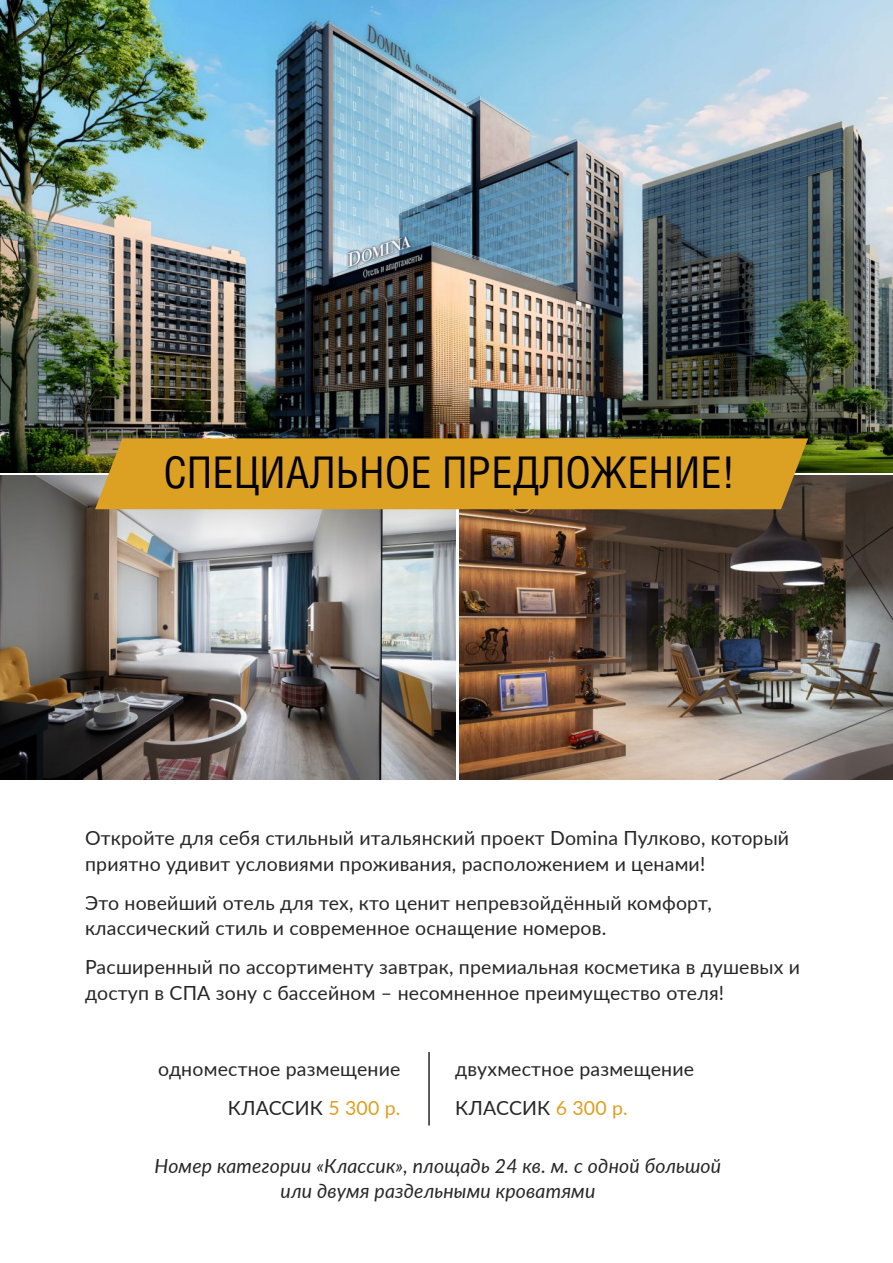
<style>
.page{position:relative;width:893px;height:1263px;background:#fff}
.page>*{position:absolute;margin:0;border:0;box-sizing:border-box;transform-origin:0 0}
.t1{font:43.8px "Helios Cond C";color:#000}
.t2{font:19.5px/25.5px "Lato";letter-spacing:.01em;color:#262626}
.t3{font:italic 19.5px/25.5px "Lato";letter-spacing:.01em;color:#262626;text-align:center}
.s1{color:#dca022}
</style>
<div class="page">
<img style="left:0;top:0;width:892px;height:472px">
<img style="left:460px;top:476px;width:433px;height:303px">
<img style="left:0;top:476px;width:455px;height:303px">
<div style="left:95px;top:438px;width:713px;height:71px;background:#dca022"></div>
<hr style="left:428px;top:1052px;width:2px;height:73px;background:#262626">
<p class="t1" style="left:163px;top:446px;width:573px">СПЕЦИАЛЬНОЕ ПРЕДЛОЖЕНИЕ!</p>
<p class="t2" style="left:85px;top:824px;width:706px">Откройте для себя стильный итальянский проект Domina Пулково, который приятно удивит условиями проживания, расположением и ценами!</p>
<p class="t2" style="left:85px;top:889px;width:628px">Это новейший отель для тех, кто ценит непревзойдённый комфорт, классический стиль и современное оснащение номеров.</p>
<p class="t2" style="left:85px;top:953px;width:717px">Расширенный по ассортименту завтрак, премиальная косметика в душевых и доступ в СПА зону с бассейном – несомненное преимущество отеля!</p>
<p class="t2" style="left:158px;top:1055px;width:244px">одноместное размещение</p>
<p class="t2" style="left:228px;top:1094px;width:174px">КЛАССИК <span class="s1">5 300 р.</span></p>
<p class="t2" style="left:455px;top:1055px;width:240px">двухместное размещение</p>
<p class="t2" style="left:455px;top:1094px;width:174px">КЛАССИК <span class="s1">6 300 р.</span></p>
<p class="t3" style="left:155px;top:1152px;width:568px">Номер категории «Классик», площадь 24 кв. м. с одной большой или двумя раздельными кроватями</p>
</div>
